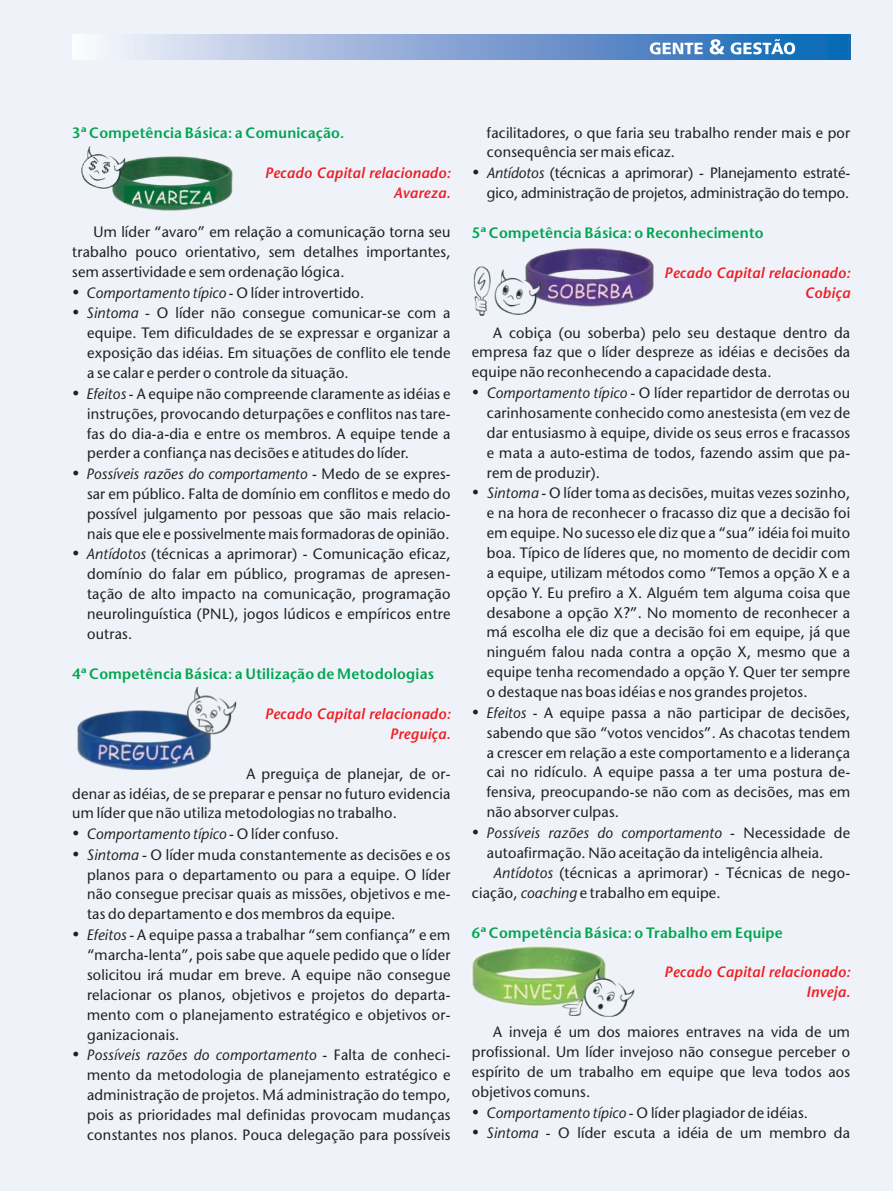
<style>
.page{position:relative;width:893px;height:1191px;background:#eff2f9}
.page>*{position:absolute;margin:0;border:0;box-sizing:border-box;transform-origin:0 0}
.t1{font:15px/20.1px "Stone Sans";color:#231f20}
.t2{font:italic 15px "Stone Sans";color:#231f20}
.t3{font:600 15px "Stone Sans";color:#00a54f}
.t4{font:italic 600 15px/20px "Stone Sans";color:#ee1d23;text-align:right}
.s1{font-style:italic}
.s2{font-style:normal}
</style>
<div class="page">
<svg style="left:72px;top:34px;width:778px;height:25px;background:#8eadd8"></svg>
<svg style="left:650px;top:39px;width:145px;height:15px"></svg>
<img style="left:77px;top:687px;width:159px;height:83px">
<img style="left:473px;top:248px;width:181px;height:68px">
<img style="left:472px;top:946px;width:163px;height:70px">
<img style="left:81px;top:146px;width:152px;height:65px">
<p class="t3" style="left:72px;top:126px;width:274px">3ª Competência Básica: a Comunicação.</p>
<p class="t4" style="left:265px;top:164px;width:188px">Pecado Capital relacionado:<br>Avareza.</p>
<p class="t1" style="left:94px;top:223px;width:359px">Um líder “avaro” em relação a comunicação torna seu</p>
<p class="t1" style="left:72px;top:243px;width:380px">trabalho pouco orientativo, sem detalhes importantes,</p>
<p class="t1" style="left:72px;top:263px;width:274px">sem assertividade e sem ordenação lógica.</p>
<p class="t1" style="left:86px;top:284px;width:280px"><span class="s1">Comportamento típico</span> - O líder introvertido.</p>
<p class="t1" style="left:86px;top:305px;width:366px"><span class="s1">Sintoma</span> - O líder não consegue comunicar-se com a</p>
<p class="t1" style="left:87px;top:324px;width:365px">equipe. Tem dificuldades de se expressar e organizar a</p>
<p class="t1" style="left:87px;top:344px;width:365px">exposição das idéias. Em situações de conflito ele tende</p>
<p class="t1" style="left:87px;top:364px;width:263px">a se calar e perder o controle da situação.</p>
<p class="t1" style="left:86px;top:385px;width:366px"><span class="s1">Efeitos</span> - A equipe não compreende claramente as idéias e</p>
<p class="t1" style="left:87px;top:405px;width:365px">instruções, provocando deturpações e conflitos nas tare-</p>
<p class="t1" style="left:87px;top:425px;width:365px">fas do dia-a-dia e entre os membros. A equipe tende a</p>
<p class="t1" style="left:87px;top:444px;width:324px">perder a confiança nas decisões e atitudes do líder.</p>
<p class="t2" style="left:86px;top:468px;width:366px">Possíveis razões do comportamento <span class="s2">- Medo de se expres-</span></p>
<p class="t1" style="left:87px;top:485px;width:365px">sar em público. Falta de domínio em conflitos e medo do</p>
<p class="t1" style="left:87px;top:505px;width:365px">possível julgamento por pessoas que são mais relacio-</p>
<p class="t1" style="left:87px;top:525px;width:364px">nais que ele e possivelmente mais formadoras de opinião.</p>
<p class="t1" style="left:86px;top:545px;width:366px"><span class="s1">Antídotos</span> (técnicas a aprimorar) - Comunicação eficaz,</p>
<p class="t1" style="left:87px;top:565px;width:365px">domínio do falar em público, programas de apresen-</p>
<p class="t1" style="left:87px;top:585px;width:365px">tação de alto impacto na comunicação, programação</p>
<p class="t1" style="left:87px;top:605px;width:365px">neurolinguística (PNL), jogos lúdicos e empíricos entre</p>
<p class="t1" style="left:87px;top:625px;width:47px">outras.</p>
<p class="t3" style="left:72px;top:667px;width:363px">4ª Competência Básica: a Utilização de Metodologias</p>
<p class="t4" style="left:265px;top:705px;width:188px">Pecado Capital relacionado:<br>Preguiça.</p>
<p class="t1" style="left:247px;top:765px;width:206px">A preguiça de planejar, de or-</p>
<p class="t1" style="left:72px;top:784px;width:380px">denar as idéias, de se preparar e pensar no futuro evidencia</p>
<p class="t1" style="left:72px;top:804px;width:326px">um líder que não utiliza metodologias no trabalho.</p>
<p class="t2" style="left:87px;top:827px;width:254px">Comportamento típico <span class="s2">- O líder confuso.</span></p>
<p class="t1" style="left:87px;top:846px;width:366px"><span class="s1">Sintoma</span> - O líder muda constantemente as decisões e os</p>
<p class="t1" style="left:87px;top:865px;width:365px">planos para o departamento ou para a equipe. O líder</p>
<p class="t1" style="left:87px;top:885px;width:365px">não consegue precisar quais as missões, objetivos e me-</p>
<p class="t1" style="left:87px;top:905px;width:310px">tas do departamento e dos membros da equipe.</p>
<p class="t1" style="left:87px;top:926px;width:366px"><span class="s1">Efeitos</span> - A equipe passa a trabalhar “sem confiança” e em</p>
<p class="t1" style="left:87px;top:946px;width:365px">“marcha-lenta”, pois sabe que aquele pedido que o líder</p>
<p class="t1" style="left:87px;top:966px;width:365px">solicitou irá mudar em breve. A equipe não consegue</p>
<p class="t1" style="left:87px;top:986px;width:365px">relacionar os planos, objetivos e projetos do departa-</p>
<p class="t1" style="left:87px;top:1005px;width:365px">mento com o planejamento estratégico e objetivos or-</p>
<p class="t1" style="left:87px;top:1025px;width:94px">ganizacionais.</p>
<p class="t2" style="left:87px;top:1049px;width:366px">Possíveis razões do comportamento <span class="s2">- Falta de conheci-</span></p>
<p class="t1" style="left:87px;top:1066px;width:365px">mento da metodologia de planejamento estratégico e</p>
<p class="t1" style="left:87px;top:1086px;width:365px">administração de projetos. Má administração do tempo,</p>
<p class="t1" style="left:87px;top:1106px;width:365px">pois as prioridades mal definidas provocam mudanças</p>
<p class="t1" style="left:87px;top:1125px;width:365px">constantes nos planos. Pouca delegação para possíveis</p>
<p class="t1" style="left:486px;top:124px;width:366px">facilitadores, o que faria seu trabalho render mais e por consequência ser mais eficaz.<br><span class="s1">Antídotos</span> (técnicas a aprimorar) - Planejamento estraté&shy;gico, administração de projetos, administração do tempo.</p>
<p class="t3" style="left:472px;top:227px;width:293px">5ª Competência Básica: o Reconhecimento</p>
<p class="t4" style="left:664px;top:264px;width:188px">Pecado Capital relacionado:<br>Cobiça</p>
<p class="t1" style="left:472px;top:324px;width:380px;text-align:justify;text-indent:21px">A cobiça (ou soberba) pelo seu destaque dentro da empresa faz que o líder despreze as idéias e decisões da equipe não reconhecendo a capacidade desta.</p>
<p class="t1" style="left:486px;top:384px;width:366px"><span class="s1">Comportamento típico</span> - O líder repartidor de derrotas ou</p>
<p class="t1" style="left:487px;top:404px;width:365px">carinhosamente conhecido como anestesista (em vez de</p>
<p class="t1" style="left:487px;top:424px;width:365px">dar entusiasmo à equipe, divide os seus erros e fracassos</p>
<p class="t1" style="left:487px;top:444px;width:365px">e mata a auto-estima de todos, fazendo assim que pa-</p>
<p class="t1" style="left:487px;top:464px;width:115px">rem de produzir).</p>
<p class="t1" style="left:486px;top:484px;width:366px"><span class="s1">Sintoma</span> - O líder toma as decisões, muitas vezes sozinho,</p>
<p class="t1" style="left:487px;top:504px;width:365px">e na hora de reconhecer o fracasso diz que a decisão foi</p>
<p class="t1" style="left:487px;top:524px;width:365px">em equipe. No sucesso ele diz que a “sua” idéia foi muito</p>
<p class="t1" style="left:487px;top:544px;width:365px">boa. Típico de líderes que, no momento de decidir com</p>
<p class="t1" style="left:487px;top:564px;width:365px">a equipe, utilizam métodos como “Temos a opção X e a</p>
<p class="t1" style="left:487px;top:584px;width:365px">opção Y. Eu prefiro a X. Alguém tem alguma coisa que</p>
<p class="t1" style="left:487px;top:604px;width:365px">desabone a opção X?”. No momento de reconhecer a</p>
<p class="t1" style="left:487px;top:623px;width:365px">má escolha ele diz que a decisão foi em equipe, já que</p>
<p class="t1" style="left:487px;top:643px;width:365px">ninguém falou nada contra a opção X, mesmo que a</p>
<p class="t1" style="left:487px;top:663px;width:365px">equipe tenha recomendado a opção Y. Quer ter sempre</p>
<p class="t1" style="left:487px;top:683px;width:322px">o destaque nas boas idéias e nos grandes projetos.</p>
<p class="t1" style="left:486px;top:704px;width:366px"><span class="s1">Efeitos</span> - A equipe passa a não participar de decisões,</p>
<p class="t1" style="left:487px;top:724px;width:365px">sabendo que são “votos vencidos”. As chacotas tendem</p>
<p class="t1" style="left:487px;top:744px;width:365px">a crescer em relação a este comportamento e a liderança</p>
<p class="t1" style="left:487px;top:763px;width:365px">cai no ridículo. A equipe passa a ter uma postura de-</p>
<p class="t1" style="left:487px;top:783px;width:365px">fensiva, preocupando-se não com as decisões, mas em</p>
<p class="t1" style="left:487px;top:803px;width:134px">não absorver culpas.</p>
<p class="t2" style="left:486px;top:826px;width:366px">Possíveis razões do comportamento <span class="s2">- Necessidade de</span></p>
<p class="t1" style="left:487px;top:844px;width:338px">autoafirmação. Não aceitação da inteligência alheia.</p>
<p class="t1" style="left:493px;top:864px;width:359px"><span class="s1">Antídotos</span> (técnicas a aprimorar) - Técnicas de nego-</p>
<p class="t1" style="left:472px;top:883px;width:250px">ciação, <span class="s1">coaching</span> e trabalho em equipe.</p>
<p class="t3" style="left:472px;top:926px;width:313px">6ª Competência Básica: o Trabalho em Equipe</p>
<p class="t4" style="left:664px;top:963px;width:188px">Pecado Capital relacionado:<br>Inveja.</p>
<p class="t1" style="left:493px;top:1023px;width:359px">A inveja é um dos maiores entraves na vida de um</p>
<p class="t1" style="left:472px;top:1043px;width:380px">profissional. Um líder invejoso não consegue perceber o</p>
<p class="t1" style="left:472px;top:1063px;width:380px">espírito de um trabalho em equipe que leva todos aos</p>
<p class="t1" style="left:472px;top:1083px;width:120px">objetivos comuns.</p>
<p class="t1" style="left:486px;top:1103px;width:323px"><span class="s1">Comportamento típico</span> - O líder plagiador de idéias.</p>
<p class="t1" style="left:486px;top:1124px;width:366px"><span class="s1">Sintoma</span> - O líder escuta a idéia de um membro da</p>
</div>
